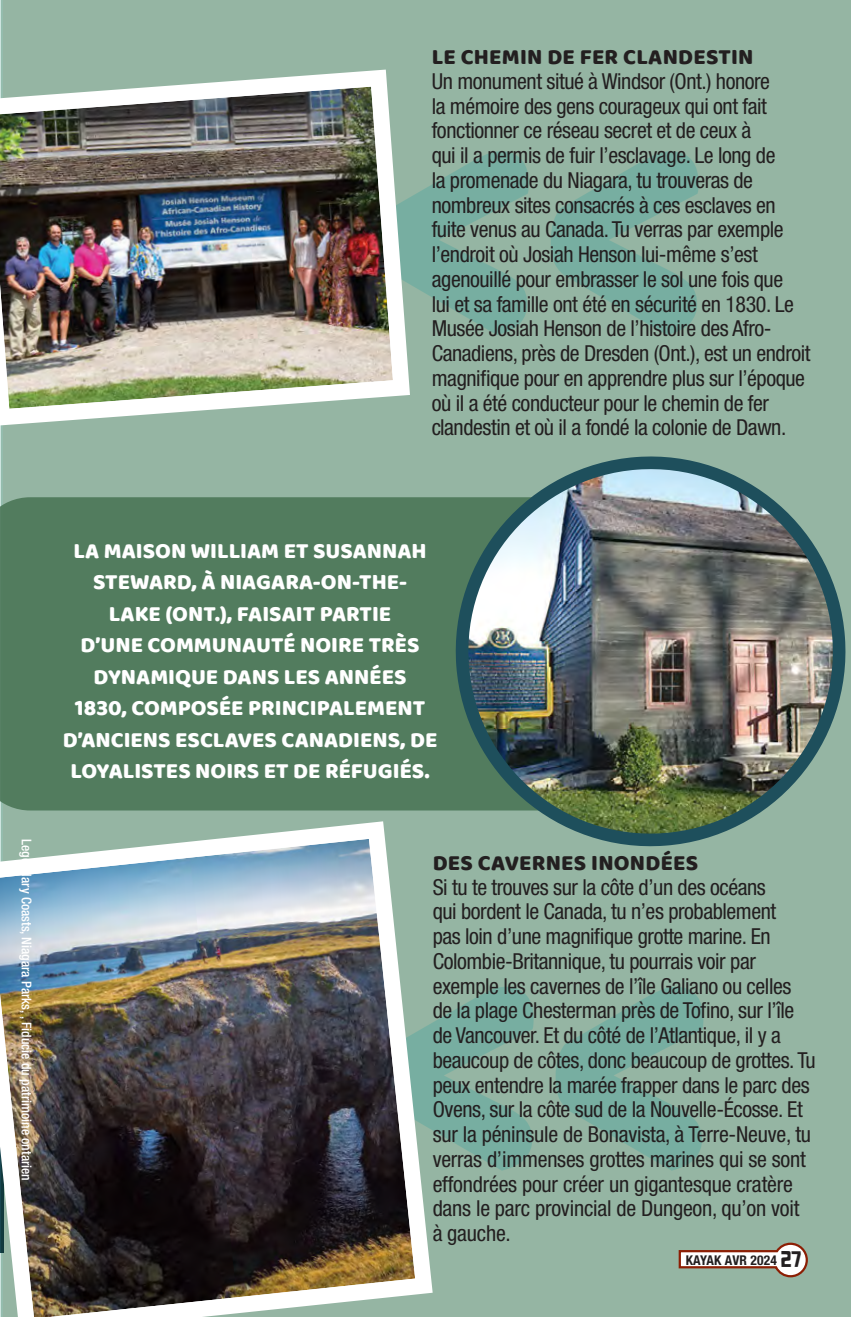
<style>
.page{position:relative;width:851px;height:1317px;background:#fff}
.page>*{position:absolute;margin:0;border:0;box-sizing:border-box;transform-origin:0 0}
.t1{font:22.5px/31.5px "Baloo";color:#fff;text-align:center}
.t2{font:22.5px "Baloo";letter-spacing:.01em;color:#231f20}
.t3{font:condensed 22.05px/24.8px "Helvetica Neue LT Std";letter-spacing:-.02em;color:#231f20}
.t4{font:500 condensed 13.5px "Helvetica Neue LT Std";color:#fff}
.t5{font:700 condensed 13.5px "Helvetica Neue LT Std";letter-spacing:.01em;color:#231f20}
.s1{font-family:"Atrofobia";font-weight:400;font-stretch:normal;font-size:20.25px}
</style>
<div class="page">
<div style="left:1px;top:0;width:850px;height:1316px;background:#95b5a3"></div>
<hr style="left:0;top:0;width:3px;height:1316px;background:#93c5b9">
<div style="left:0;top:497px;width:455px;height:313px;background:#527c5e"></div>
<hr style="left:0;top:612px;width:1px;height:323px;background:#95b5a3">
<svg style="left:418px;top:151px;width:280px;height:184px;fill:#77aea1"></svg>
<svg style="left:441px;top:987px;width:262px;height:183px;fill:#77aea1"></svg>
<img style="left:0;top:61px;width:418px;height:373px">
<img style="left:0;top:812px;width:441px;height:504px">
<img style="left:455px;top:456px;width:391px;height:391px">
<svg style="left:678px;top:1242px;width:130px;height:36px"></svg>
<p class="t2" style="left:432px;top:43px;width:323px">LE CHEMIN DE FER CLANDESTIN</p>
<p class="t3" style="left:432px;top:69px;width:380px">Un monument situé à Windsor (Ont.) honore<br>la mémoire des gens courageux qui ont fait fonctionner ce réseau secret et de ceux à<br>qui il a permis de fuir l’esclavage. Le long de<br>la promenade du Niagara, tu trouveras de nombreux sites consacrés à ces esclaves en fuite venus au Canada. Tu verras par exemple l’endroit où Josiah Henson lui-même s’est agenouillé pour embrasser le sol une fois que<br>lui et sa famille ont été en sécurité en 1830. Le Musée Josiah Henson de l’histoire des Afro-Canadiens, près de Dresden (Ont.), est un endroit magnifique pour en apprendre plus sur l’époque où il a été conducteur pour le chemin de fer clandestin et où il a fondé la colonie de Dawn.</p>
<p class="t4" style="left:35px;top:839px;width:343px;rotate:90deg">Legendary Coasts, Niagara Parks, , Fiducie du patrimoine ontarien</p>
<p class="t1" style="left:63px;top:534px;width:376px">LA MAISON WILLIAM ET SUSANNAH<br>STEWARD, À NIAGARA-ON-THE-<br>LAKE (ONT.), FAISAIT PARTIE<br>D’UNE COMMUNAUTÉ NOIRE TRÈS<br>DYNAMIQUE DANS LES ANNÉES<br>1830, COMPOSÉE PRINCIPALEMENT<br>D’ANCIENS ESCLAVES CANADIENS, DE<br>LOYALISTES NOIRS ET DE RÉFUGIÉS.</p>
<p class="t2" style="left:432px;top:849px;width:267px">DES CAVERNES INONDÉES</p>
<p class="t3" style="left:432px;top:874px;width:384px">Si tu te trouves sur la côte d’un des océans<br>qui bordent le Canada, tu n’es probablement<br>pas loin d’une magnifique grotte marine. En Colombie-Britannique, tu pourrais voir par exemple les cavernes de l’île Galiano ou celles de la plage Chesterman près de Tofino, sur l’île de Vancouver. Et du côté de l’Atlantique, il y a beaucoup de côtes, donc beaucoup de grottes. Tu peux entendre la marée frapper dans le parc des Ovens, sur la côte sud de la Nouvelle-Écosse. Et sur la péninsule de Bonavista, à Terre-Neuve, tu verras d’immenses grottes marines qui se sont effondrées pour créer un gigantesque cratère dans le parc provincial de Dungeon, qu’on voit<br>à gauche.</p>
<p class="t5" style="left:685px;top:1251px;width:117px">KAYAK AVR 2024 <span class="s1">27</span></p>
</div>
